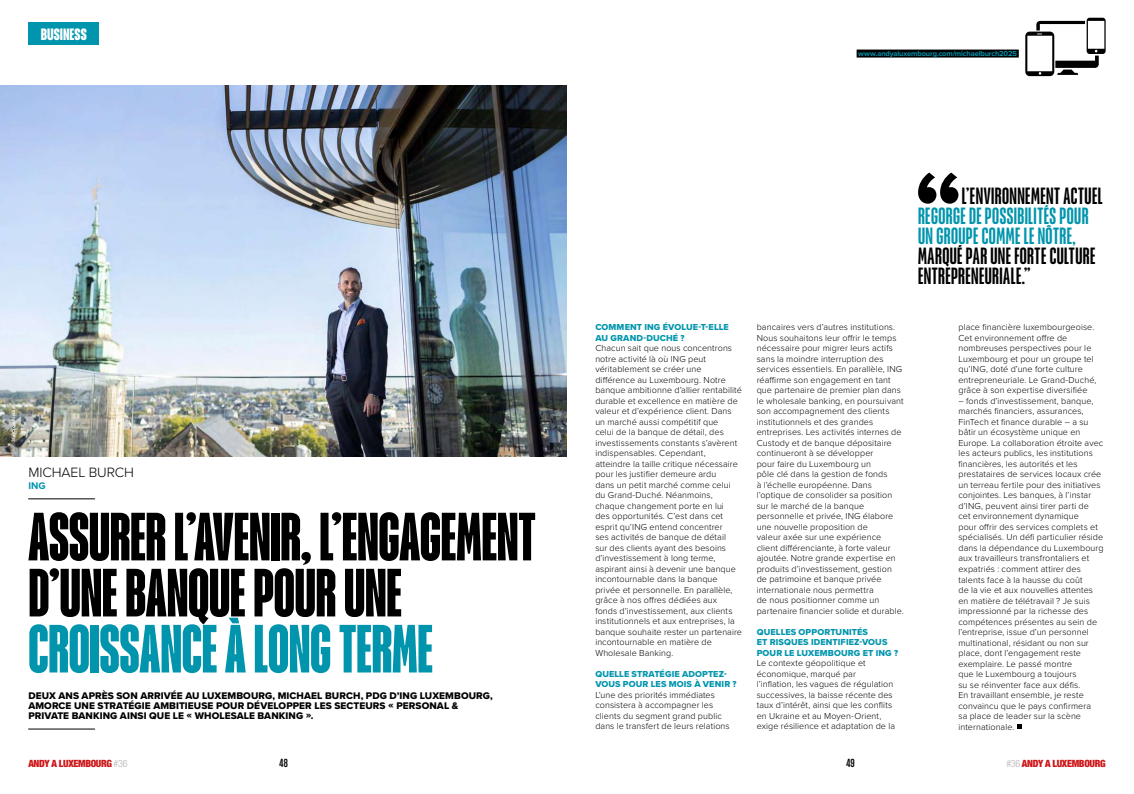
<style>
.page{position:relative;width:1134px;height:794px;background:#fff}
.page>*{position:absolute;margin:0;border:0;box-sizing:border-box;transform-origin:0 0}
.t1{font:700 condensed 58px/56px "Placard Next";letter-spacing:-.005em;color:#000}
.t2{font:700 condensed 58px "Placard Next";letter-spacing:-.005em;color:#0095ad}
.t3{font:500 condensed 20px/20px "Placard Next";letter-spacing:.025em;color:#000}
.t4{font:500 condensed 20px/20px "Placard Next";letter-spacing:.025em;color:#0095ad}
.t5{font:300 14px "Proxima Nova";letter-spacing:-.005em;color:#000}
.t6{font:700 14px "Placard Next";color:#fff}
.t7{font:10px/10px "Proxima Nova Extrabld";letter-spacing:.01em;color:#000}
.t8{font:900 condensed 10px "Helvetica Neue LT Std";letter-spacing:-.035em;color:#cd1719}
.t9{font:10px "Placard Next";color:#000}
.t10{font:700 10px "Proxima Nova";color:#0095ad}
.t11{font:300 9px/10.5px "Proxima Nova";letter-spacing:.01em;color:#000}
.t12{font:9px/10.5px "Proxima Nova Extrabld";letter-spacing:.015em;color:#0095ad}
.t13{font:700 7.5px "Proxima Nova";letter-spacing:-.015em;color:#0095ad}
.t14{font:600 5px "Proxima Nova";color:#fff}
.s1{color:#000}
.s2{font-weight:300;color:#b3b2b2}
</style>
<div class="page">
<img style="left:0;top:85px;width:567px;height:371px">
<div style="left:28px;top:23px;width:71px;height:22px;background:#0095ad"></div>
<div style="left:857px;top:50px;width:162px;height:8px;background:#000"></div>
<svg style="left:1025px;top:18px;width:81px;height:58px"></svg>
<hr style="left:28px;top:499px;width:67px;height:1px;background:#000">
<hr style="left:28px;top:729px;width:67px;height:1px;background:#000">
<svg style="left:1017px;top:724px;width:5px;height:5px"></svg>
<svg style="left:918px;top:172px;width:40px;height:32px"></svg>
<h3 class="t6" style="left:41px;top:25px;width:47px">BUSINESS</h3>
<p class="t13" style="left:858px;top:47px;width:162px">www.andyaluxembourg.com/michaelburch2025<span class="s1">.</span></p>
<h2 class="t3" style="left:962px;top:185px;width:142px">L’ENVIRONNEMENT ACTUEL</h2>
<h2 class="t4" style="left:918px;top:205px;width:172px">REGORGE DE POSSIBILITÉS POUR<br>UN GROUPE COMME LE NÔTRE,</h2>
<h2 class="t3" style="left:918px;top:245px;width:179px">MARQUÉ PAR UNE FORTE CULTURE<br>ENTREPRENEURIALE.”</h2>
<p class="t14" style="left:10px;top:447px;width:42px;rotate:-90deg">© 360Crossmedia</p>
<h3 class="t5" style="left:28px;top:462px;width:107px">MICHAEL BURCH</h3>
<p class="t10" style="left:28px;top:478px;width:19px">ING</p>
<h1 class="t1" style="left:28px;top:508px;width:509px">ASSURER L’AVENIR, L’ENGAGEMENT<br>D’UNE BANQUE POUR UNE</h1>
<h1 class="t2" style="left:28px;top:614px;width:406px">CROISSANCE À LONG TERME</h1>
<p class="t7" style="left:28px;top:690px;width:466px">DEUX ANS APRÈS SON ARRIVÉE AU LUXEMBOURG, MICHAEL BURCH, PDG D’ING LUXEMBOURG,<br>AMORCE UNE STRATÉGIE AMBITIEUSE POUR DÉVELOPPER LES SECTEURS « PERSONAL &amp;<br>PRIVATE BANKING AINSI QUE LE « WHOLESALE BANKING ».</p>
<p class="t12" style="left:595px;top:322px;width:135px">COMMENT ING ÉVOLUE-T-ELLE<br>AU GRAND-DUCHÉ ?</p>
<p class="t11" style="left:595px;top:342px;width:148px">Chacun sait que nous concentrons notre activité là où ING peut véritablement se créer une différence au Luxembourg. Notre banque ambitionne d’allier rentabilité durable et excellence en matière de valeur et d’expérience client. Dans un marché aussi compétitif que<br>celui de la banque de détail, des investissements constants s’avèrent indispensables. Cependant, atteindre la taille critique nécessaire pour les justifier demeure ardu<br>dans un petit marché comme celui du Grand-Duché. Néanmoins, chaque changement porte en lui<br>des opportunités. C’est dans cet esprit qu’ING entend concentrer<br>ses activités de banque de détail<br>sur des clients ayant des besoins d’investissement à long terme, aspirant ainsi à devenir une banque incontournable dans la banque privée et personnelle. En parallèle, grâce à nos offres dédiées aux<br>fonds d’investissement, aux clients institutionnels et aux entreprises, la banque souhaite rester un partenaire incontournable en matière de Wholesale Banking.</p>
<p class="t12" style="left:595px;top:668px;width:143px">QUELLE STRATÉGIE ADOPTEZ-<br>VOUS POUR LES MOIS À VENIR ?</p>
<p class="t11" style="left:595px;top:689px;width:136px">L’une des priorités immédiates consistera à accompagner les clients du segment grand public dans le transfert de leurs relations</p>
<p class="t11" style="left:757px;top:321px;width:149px">bancaires vers d’autres institutions.<br>Nous souhaitons leur offrir le temps nécessaire pour migrer leurs actifs sans la moindre interruption des services essentiels. En parallèle, ING réaffirme son engagement en tant que partenaire de premier plan dans le wholesale banking, en poursuivant son accompagnement des clients institutionnels et des grandes entreprises. Les activités internes de Custody et de banque dépositaire continueront à se développer<br>pour faire du Luxembourg un<br>pôle clé dans la gestion de fonds<br>à l’échelle européenne. Dans l’optique de consolider sa position sur le marché de la banque personnelle et privée, ING élabore une nouvelle proposition de<br>valeur axée sur une expérience client différenciante, à forte valeur ajoutée. Notre grande expertise en produits d’investissement, gestion de patrimoine et banque privée internationale nous permettra<br>de nous positionner comme un partenaire financier solide et durable.</p>
<p class="t12" style="left:757px;top:626px;width:143px">QUELLES OPPORTUNITÉS<br>ET RISQUES IDENTIFIEZ-VOUS<br>POUR LE LUXEMBOURG ET ING ?</p>
<p class="t11" style="left:757px;top:657px;width:140px">Le contexte géopolitique et économique, marqué par l’inflation, les vagues de régulation successives, la baisse récente des taux d’intérêt, ainsi que les conflits en Ukraine et au Moyen-Orient, exige résilience et adaptation de la</p>
<p class="t11" style="left:958px;top:321px;width:139px">place financière luxembourgeoise.<br>Cet environnement offre de nombreuses perspectives pour le Luxembourg et pour un groupe tel qu’ING, doté d’une forte culture entrepreneuriale. Le Grand-Duché, grâce à son expertise diversifiée</p>
<p class="t11" style="left:958px;top:395px;width:147px">– fonds d’investissement, banque, marchés financiers, assurances, FinTech et finance durable – a su bâtir un écosystème unique en Europe. La collaboration étroite avec les acteurs publics, les institutions financières, les autorités et les prestataires de services locaux crée un terreau fertile pour des initiatives conjointes. Les banques, à l’instar d’ING, peuvent ainsi tirer parti de<br>cet environnement dynamique<br>pour offrir des services complets et spécialisés. Un défi particulier réside dans la dépendance du Luxembourg aux travailleurs transfrontaliers et expatriés : comment attirer des talents face à la hausse du coût<br>de la vie et aux nouvelles attentes en matière de télétravail ? Je suis impressionné par la richesse des compétences présentes au sein de l’entreprise, issue d’un personnel multinational, résidant ou non sur place, dont l’engagement reste exemplaire. Le passé montre<br>que le Luxembourg a toujours<br>su se réinventer face aux défis.<br>En travaillant ensemble, je reste convaincu que le pays confirmera<br>sa place de leader sur la scène internationale.</p>
<p class="t8" style="left:28px;top:757px;width:101px">ANDY A LUXEMBOURG <span class="s2">#36</span></p>
<p class="t9" style="left:279px;top:757px;width:10px">48</p>
<p class="t9" style="left:846px;top:757px;width:10px">49</p>
<p class="t8" style="left:1006px;top:757px;width:101px"><span class="s2">#36</span> ANDY A LUXEMBOURG</p>
</div>
